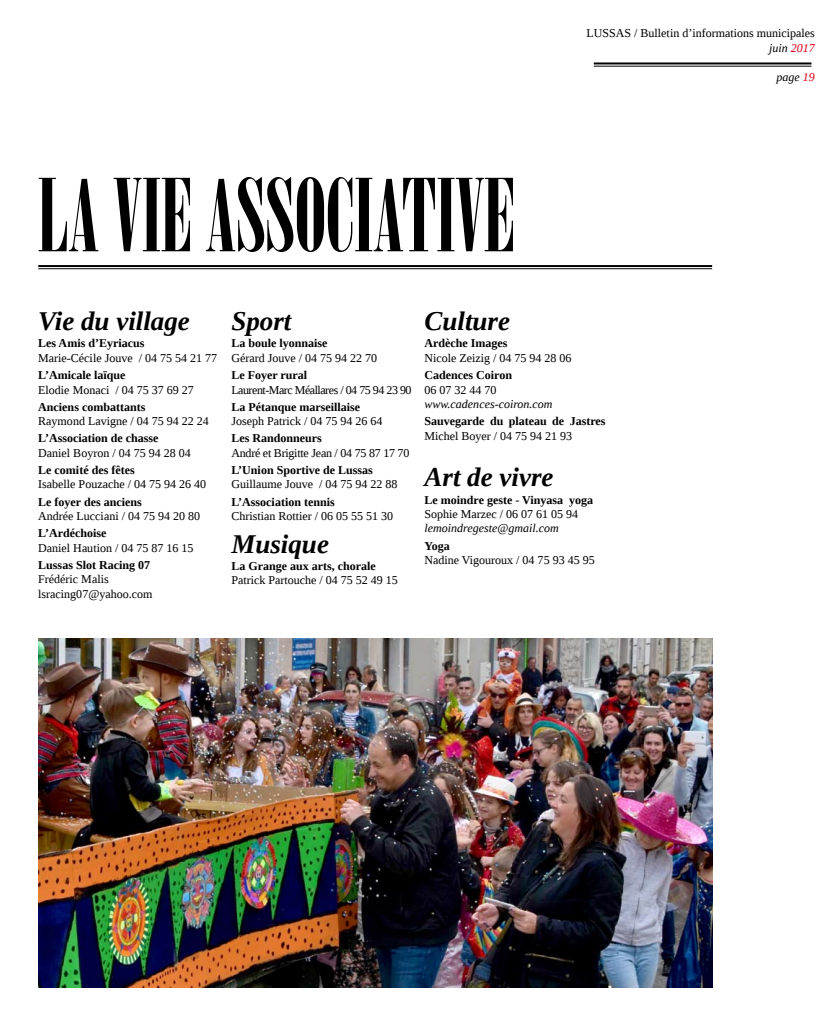
<style>
.page{position:relative;width:837px;height:1018px;background:#fff}
.page>*{position:absolute;margin:0;border:0;box-sizing:border-box;transform-origin:0 0}
.t1{font:100px "Bodoni MT Poster Compressed";color:#000}
.t2{font:italic 700 27px "Liberation Serif";color:#000}
.t3{font:12px/14.4px "Liberation Serif";color:#000}
.t4{font:700 12px "Liberation Serif";color:#000}
.t5{font:italic 12px "Liberation Serif";color:#000}
.t6{font:12px "Liberation Serif";letter-spacing:-.04em;color:#000}
.t7{font:12px "Liberation Serif";letter-spacing:-.02em;color:#000}
.s1{font-style:italic}
.s2{font-style:italic;color:#e2001a}
.s3{color:#e2001a}
</style>
<div class="page">
<hr style="left:38px;top:265px;width:673px;height:2px;background:#000">
<hr style="left:38px;top:268px;width:673px;height:1px;background:#000">
<hr style="left:593px;top:62px;width:218px;height:2px;background:#000">
<hr style="left:593px;top:66px;width:218px;height:1px;background:#000">
<img style="left:38px;top:638px;width:673px;height:349px">
<h1 class="t1" style="left:38px;top:158px;width:477px">LA VIE ASSOCIATIVE</h1>
<p class="t3" style="left:586px;top:26px;width:230px;text-align:right">LUSSAS / Bulletin d’informations municipales <span class="s1">juin</span> <span class="s2">2017</span></p>
<p class="t5" style="left:776px;top:69px;width:40px">page <span class="s3">19</span></p>
<h2 class="t2" style="left:38px;top:304px;width:153px">Vie du village</h2>
<p class="t4" style="left:38px;top:335px;width:108px">Les Amis d’Eyriacus</p>
<p class="t3" style="left:38px;top:350px;width:180px">Marie-Cécile Jouve / 04 75 54 21 77</p>
<p class="t4" style="left:38px;top:367px;width:89px">L’Amicale laïque</p>
<p class="t3" style="left:38px;top:382px;width:157px">Elodie Monaci / 04 75 37 69 27</p>
<p class="t4" style="left:38px;top:399px;width:108px">Anciens combattants</p>
<p class="t3" style="left:38px;top:414px;width:172px">Raymond Lavigne / 04 75 94 22 24</p>
<p class="t4" style="left:38px;top:430px;width:122px">L’Association de chasse</p>
<p class="t3" style="left:38px;top:445px;width:154px">Daniel Boyron / 04 75 94 28 04</p>
<p class="t4" style="left:38px;top:462px;width:98px">Le comité des fêtes</p>
<p class="t3" style="left:38px;top:477px;width:169px">Isabelle Pouzache / 04 75 94 26 40</p>
<p class="t4" style="left:38px;top:493px;width:105px">Le foyer des anciens</p>
<p class="t3" style="left:38px;top:509px;width:163px">Andrée Lucciani / 04 75 94 20 80</p>
<p class="t4" style="left:38px;top:525px;width:70px">L’Ardéchoise</p>
<p class="t3" style="left:38px;top:540px;width:156px">Daniel Haution / 04 75 87 16 15</p>
<p class="t4" style="left:38px;top:557px;width:113px">Lussas Slot Racing 07</p>
<p class="t3" style="left:38px;top:572px;width:116px">Frédéric Malis lsracing07@yahoo.com</p>
<h2 class="t2" style="left:231px;top:304px;width:62px">Sport</h2>
<p class="t4" style="left:231px;top:335px;width:98px">La boule lyonnaise</p>
<p class="t3" style="left:231px;top:350px;width:147px">Gérard Jouve / 04 75 94 22 70</p>
<p class="t4" style="left:231px;top:367px;width:77px">Le Foyer rural</p>
<p class="t6" style="left:231px;top:382px;width:182px">Laurent-Marc Méallares / 04 75 94 23 90</p>
<p class="t4" style="left:231px;top:399px;width:130px">La Pétanque marseillaise</p>
<p class="t3" style="left:231px;top:414px;width:152px">Joseph Patrick / 04 75 94 26 64</p>
<p class="t4" style="left:231px;top:430px;width:92px">Les Randonneurs</p>
<p class="t7" style="left:231px;top:445px;width:179px">André et Brigitte Jean / 04 75 87 17 70</p>
<p class="t4" style="left:231px;top:462px;width:143px">L’Union Sportive de Lussas</p>
<p class="t3" style="left:231px;top:477px;width:167px">Guillaume Jouve / 04 75 94 22 88</p>
<p class="t4" style="left:231px;top:493px;width:105px">L’Association tennis</p>
<p class="t3" style="left:231px;top:509px;width:163px">Christian Rottier / 06 05 55 51 30</p>
<h2 class="t2" style="left:231px;top:526px;width:99px">Musique</h2>
<p class="t4" style="left:231px;top:557px;width:146px">La Grange aux arts, chorale</p>
<p class="t3" style="left:231px;top:573px;width:168px">Patrick Partouche / 04 75 52 49 15</p>
<h2 class="t2" style="left:424px;top:304px;width:87px">Culture</h2>
<p class="t4" style="left:424px;top:335px;width:84px">Ardèche Images</p>
<p class="t3" style="left:424px;top:350px;width:148px">Nicole Zeizig / 04 75 94 28 06</p>
<p class="t4" style="left:424px;top:367px;width:89px">Cadences Coiron</p>
<p class="t3" style="left:424px;top:382px;width:73px">06 07 32 44 70</p>
<p class="t5" style="left:424px;top:396px;width:129px">www.cadences-coiron.com</p>
<p class="t4" style="left:424px;top:413px;width:182px">Sauvegarde du plateau de Jastres</p>
<p class="t3" style="left:424px;top:428px;width:149px">Michel Boyer / 04 75 94 21 93</p>
<h2 class="t2" style="left:424px;top:460px;width:130px">Art de vivre</h2>
<p class="t4" style="left:424px;top:491px;width:170px">Le moindre geste - Vinyasa yoga</p>
<p class="t3" style="left:424px;top:507px;width:155px">Sophie Marzec / 06 07 61 05 94</p>
<p class="t5" style="left:424px;top:520px;width:136px">lemoindregeste@gmail.com</p>
<p class="t4" style="left:424px;top:537px;width:27px">Yoga</p>
<p class="t3" style="left:424px;top:553px;width:172px">Nadine Vigouroux / 04 75 93 45 95</p>
</div>
